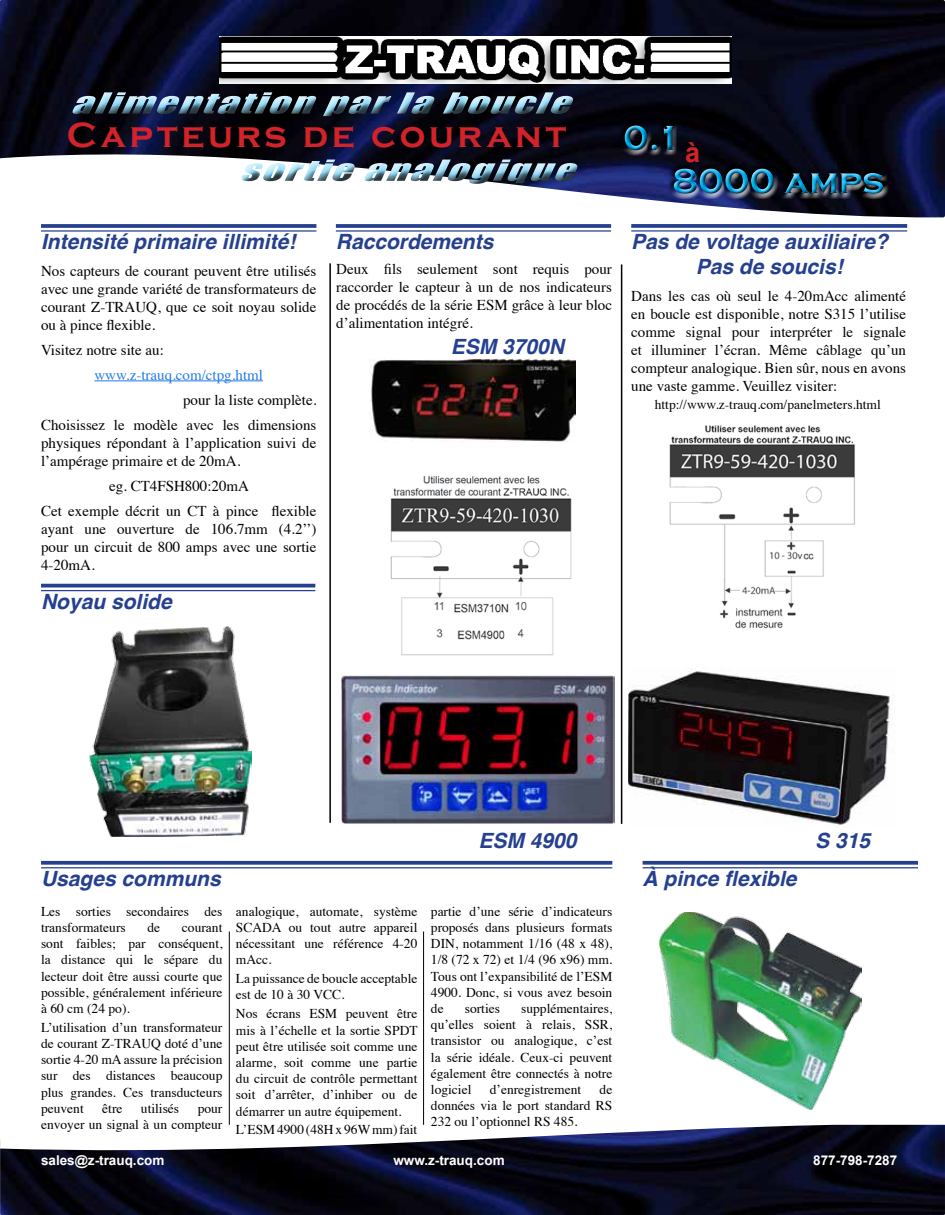
<style>
.page{position:relative;width:945px;height:1215px;background:#fff}
.page>*{position:absolute;margin:0;border:0;box-sizing:border-box;transform-origin:0 0}
.t1{font:700 36px "Copperplate Gothic";letter-spacing:.1em;color:#d2232a}
.t2{font:700 27px "Arial";color:#d2232a}
.t3{font:italic 700 21px/25.2px "Helvetica";color:#25408f}
.t4{font:15px/18px "Times";color:#000;text-align:justify}
.t5{font:15px "Times";color:#237ae6}
.t6{font:13.5px/16.2px "Times";color:#000;text-align:justify}
.t7{font:700 13.5px "Arial";color:#fff}
</style>
<div class="page">
<svg style="left:631px;top:224px;width:276px;height:4px"></svg>
<hr style="left:631px;top:230px;width:276px;height:2px;background:#25408f">
<svg style="left:41px;top:224px;width:275px;height:4px"></svg>
<hr style="left:41px;top:230px;width:275px;height:2px;background:#25408f">
<img style="left:0;top:1125px;width:945px;height:90px">
<img style="left:669px;top:425px;width:186px;height:204px">
<img style="left:390px;top:476px;width:182px;height:179px">
<img style="left:369px;top:358px;width:207px;height:84px">
<img style="left:89px;top:626px;width:162px;height:211px">
<hr style="left:41px;top:584px;width:274px;height:3px;background:#25408f">
<hr style="left:41px;top:590px;width:274px;height:1px;background:#25408f">
<img style="left:660px;top:913px;width:201px;height:196px">
<svg style="left:643px;top:861px;width:275px;height:4px"></svg>
<hr style="left:643px;top:867px;width:275px;height:1px;background:#25408f">
<hr style="left:94px;top:381px;width:169px;height:1px;background:#237ae6">
<hr style="left:621px;top:264px;width:1px;height:560px;background:#000">
<hr style="left:329px;top:263px;width:2px;height:560px;background:#000">
<svg style="left:41px;top:861px;width:571px;height:4px;fill:#25408f"></svg>
<hr style="left:41px;top:867px;width:571px;height:1px;background:#25408f">
<img style="left:629px;top:668px;width:264px;height:157px">
<img style="left:341px;top:674px;width:274px;height:149px">
<svg style="left:336px;top:224px;width:275px;height:4px"></svg>
<hr style="left:336px;top:230px;width:275px;height:2px;background:#25408f">
<hr style="left:229px;top:932px;width:1px;height:193px;background:#000">
<hr style="left:423px;top:932px;width:1px;height:193px;background:#000">
<img style="left:0;top:0;width:945px;height:217px">
<div style="left:619px;top:120px;width:268px;height:76px;background:#fff;opacity:.75"></div>
<div style="left:622px;top:122px;width:267px;height:77px;background:#000;opacity:.75"></div>
<div style="left:61px;top:81px;width:574px;height:42px;background:#fff;opacity:.75"></div>
<div style="left:62px;top:81px;width:520px;height:39px;background:#fff;opacity:.75"></div>
<div style="left:64px;top:84px;width:520px;height:39px;background:#000;opacity:.75"></div>
<div style="left:229px;top:149px;width:410px;height:43px;background:#fff;opacity:.75"></div>
<div style="left:231px;top:149px;width:355px;height:38px;background:#fff;opacity:.75"></div>
<div style="left:234px;top:152px;width:354px;height:40px;background:#000;opacity:.75"></div>
<img style="left:220px;top:37px;width:512px;height:47px">
<h1 class="t1" style="left:67px;top:115px;width:501px">Capteurs de courant</h1>
<h2 class="t2" style="left:685px;top:134px;width:17px">à</h2>
<h3 class="t3" style="left:41px;top:229px;width:256px">Intensité primaire illimité!</h3>
<p class="t4" style="left:41px;top:260px;width:277px">Nos capteurs de courant peuvent être utilisés avec une grande variété de transformateurs de courant Z-TRAUQ, que ce soit noyau solide ou à pince flexible.</p>
<p class="t4" style="left:41px;top:339px;width:124px">Visitez notre site au:</p>
<p class="t5" style="left:94px;top:361px;width:170px">www.z-trauq.com/ctpg.html</p>
<p class="t4" style="left:41px;top:386px;width:277px;line-height:25px;text-align:right">pour la liste complète.<br>Choisissez le modèle avec les dimensions</p>
<p class="t4" style="left:41px;top:432px;width:277px">physiques répondant à l’application suivi de l’ampérage primaire et de 20mA.</p>
<p class="t4" style="left:41px;top:472px;width:277px;line-height:25px;text-align:center">eg. CT4FSH800:20mA<br>Cet exemple décrit un CT à pince flexible</p>
<p class="t4" style="left:41px;top:518px;width:277px">ayant une ouverture de 106.7mm (4.2’’) pour un circuit de 800 amps avec une sortie 4-20mA.</p>
<h3 class="t3" style="left:41px;top:589px;width:132px">Noyau solide</h3>
<h3 class="t3" style="left:336px;top:229px;width:159px">Raccordements</h3>
<p class="t4" style="left:336px;top:259px;width:277px">Deux fils seulement sont requis pour raccorder le capteur à un de nos indicateurs de procédés de la série ESM grâce à leur bloc d’alimentation intégré.</p>
<h3 class="t3" style="left:451px;top:334px;width:115px">ESM 3700N</h3>
<h3 class="t3" style="left:696px;top:229px;width:194px;text-indent:-64px">Pas de voltage auxiliaire?<br>Pas de soucis!</h3>
<p class="t4" style="left:631px;top:285px;width:276px">Dans les cas où seul le 4-20mAcc alimenté en boucle est disponible, notre S315 l’utilise comme signal pour interpréter le signale et illuminer l’écran. Même câblage qu’un compteur analogique. Bien sûr, nous en avons une vaste gamme. Veuillez visiter:</p>
<p class="t6" style="left:655px;top:396px;width:227px">http://www.z-trauq.com/panelmeters.html</p>
<h3 class="t3" style="left:41px;top:866px;width:181px">Usages communs</h3>
<p class="t6" style="left:41px;top:902px;width:183px">Les sorties secondaires des transformateurs</p>
<p class="t6" style="left:148px;top:918px;width:14px">de</p>
<p class="t6" style="left:41px;top:918px;width:183px;text-indent:141px">courant sont faibles; par conséquent, la distance qui le sépare du lecteur doit être aussi courte que possible, généralement inférieure à 60 cm (24 po).</p>
<p class="t6" style="left:41px;top:1018px;width:183px">L’utilisation d’un transformateur de courant Z-TRAUQ doté d’une sortie 4-20 mA assure la précision sur des distances beaucoup plus grandes. Ces transducteurs peuvent</p>
<p class="t6" style="left:102px;top:1099px;width:22px">être</p>
<p class="t6" style="left:141px;top:1099px;width:40px">utilisés</p>
<p class="t6" style="left:41px;top:1099px;width:183px;text-align:right">pour<br>envoyer un signal à un compteur</p>
<p class="t6" style="left:236px;top:902px;width:183px">analogique, automate, système SCADA ou tout autre appareil nécessitant une référence 4-20 mAcc.</p>
<p class="t6" style="left:236px;top:969px;width:183px">La puissance de boucle acceptable est de 10 à 30 VCC.</p>
<p class="t6" style="left:236px;top:1005px;width:183px">Nos écrans ESM peuvent être mis à l’échelle et la sortie SPDT peut être utilisée soit comme une alarme, soit comme une partie du circuit de contrôle permettant soit d’arrêter, d’inhiber ou de démarrer un autre équipement.</p>
<p class="t6" style="left:236px;top:1121px;width:183px">L’ESM 4900 (48H x 96W mm) fait</p>
<h3 class="t3" style="left:478px;top:828px;width:100px">ESM 4900</h3>
<p class="t6" style="left:431px;top:902px;width:183px">partie d’une série d’indicateurs proposés dans plusieurs formats DIN, notamment 1/16 (48 x 48), 1/8 (72 x 72) et 1/4 (96 x96) mm.<br>Tous ont l’expansibilité de l’ESM 4900. Donc, si vous avez besoin de</p>
<p class="t6" style="left:431px;top:999px;width:183px;text-indent:90px">supplémentaires, qu’elles soient à relais, SSR, transistor ou analogique, c’est la série idéale. Ceux-ci peuvent également être connectés à notre logiciel</p>
<p class="t6" style="left:465px;top:999px;width:37px">sorties</p>
<p class="t6" style="left:431px;top:1080px;width:183px;text-indent:169px">de données via le port standard RS 232 ou l’optionnel RS 485.</p>
<p class="t6" style="left:490px;top:1080px;width:93px">d’enregistrement</p>
<h3 class="t3" style="left:643px;top:866px;width:156px">À pince flexible</h3>
<h3 class="t3" style="left:815px;top:828px;width:56px">S 315</h3>
<p class="t7" style="left:41px;top:1151px;width:125px">sales@z-trauq.com</p>
<p class="t7" style="left:393px;top:1151px;width:113px">www.z-trauq.com</p>
<p class="t7" style="left:813px;top:1151px;width:86px">877-798-7287</p>
</div>
